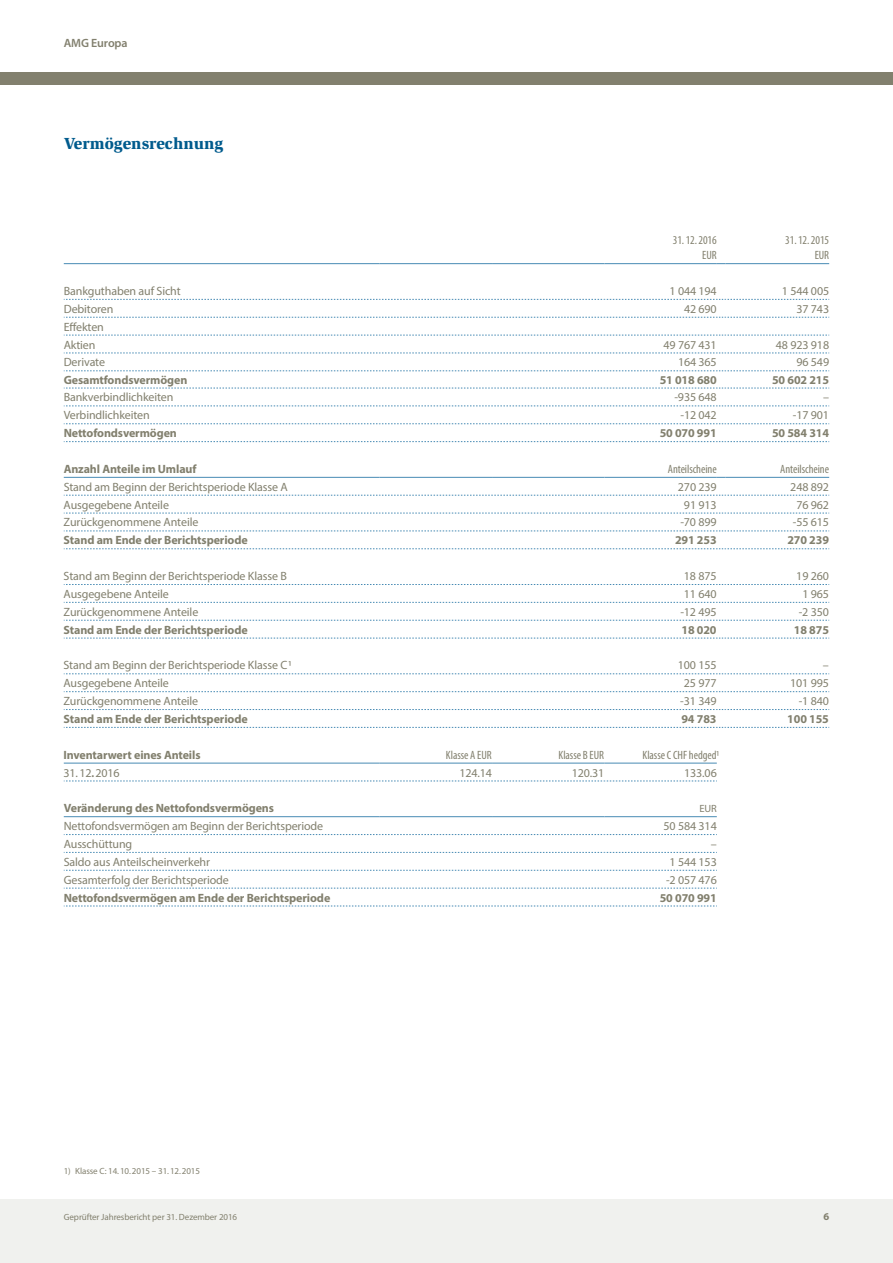
<style>
.page{position:relative;width:893px;height:1263px;background:#fff}
.page>*{position:absolute;margin:0;border:0;box-sizing:border-box;transform-origin:0 0}
.t1{font:900 16.5px "Slimbach";color:#005b8d}
.t2{font:12px/17.9px "Myriad Pro";letter-spacing:-.01em;color:#82806e}
.t3{font:700 12px "Myriad Pro";letter-spacing:-.01em;color:#82806e}
.t4{font:condensed 12px/15px "Myriad Pro";letter-spacing:-.005em;color:#82806e;text-align:right}
.t5{font:600 12px "Myriad Pro";letter-spacing:-.01em;color:#82806e}
.t6{font:10.5px "Myriad Pro";color:#82806e}
.t7{font:700 10.5px "Myriad Pro";color:#82806e}
.t8{font:9px "Myriad Pro";letter-spacing:-.01em;color:#82806e}
.s1{font-weight:700;font-size:10.5px}
</style>
<div class="page">
<div style="left:0;top:1199px;width:893px;height:64px;background:#f0f1ee"></div>
<div style="left:0;top:72px;width:893px;height:13px;background:#82806e"></div>
<svg style="left:64px;top:781px;width:653px;height:1px"></svg>
<svg style="left:64px;top:834px;width:653px;height:1px"></svg>
<svg style="left:64px;top:852px;width:653px;height:1px"></svg>
<svg style="left:64px;top:870px;width:653px;height:1px"></svg>
<svg style="left:64px;top:888px;width:653px;height:1px"></svg>
<svg style="left:64px;top:906px;width:653px;height:1px"></svg>
<hr style="left:64px;top:263px;width:316px;height:1px;background:#488bb4">
<hr style="left:380px;top:263px;width:112px;height:1px;background:#488bb4">
<hr style="left:492px;top:263px;width:112px;height:1px;background:#488bb4">
<hr style="left:604px;top:263px;width:113px;height:1px;background:#488bb4">
<hr style="left:725px;top:263px;width:104px;height:1px;background:#488bb4">
<svg style="left:64px;top:299px;width:765px;height:1px"></svg>
<svg style="left:64px;top:317px;width:765px;height:1px"></svg>
<svg style="left:64px;top:335px;width:765px;height:1px"></svg>
<svg style="left:64px;top:353px;width:765px;height:1px"></svg>
<svg style="left:64px;top:371px;width:765px;height:1px"></svg>
<svg style="left:64px;top:388px;width:765px;height:1px"></svg>
<svg style="left:64px;top:406px;width:765px;height:1px"></svg>
<svg style="left:64px;top:423px;width:765px;height:1px"></svg>
<svg style="left:64px;top:441px;width:765px;height:1px"></svg>
<svg style="left:64px;top:495px;width:765px;height:1px"></svg>
<svg style="left:64px;top:513px;width:765px;height:1px"></svg>
<svg style="left:64px;top:531px;width:765px;height:1px"></svg>
<svg style="left:64px;top:548px;width:765px;height:1px"></svg>
<svg style="left:64px;top:584px;width:765px;height:1px"></svg>
<svg style="left:64px;top:602px;width:765px;height:1px"></svg>
<svg style="left:64px;top:620px;width:765px;height:1px"></svg>
<svg style="left:64px;top:638px;width:765px;height:1px"></svg>
<hr style="left:64px;top:477px;width:316px;height:1px;background:#488bb4">
<hr style="left:380px;top:477px;width:112px;height:1px;background:#488bb4">
<hr style="left:492px;top:477px;width:112px;height:1px;background:#488bb4">
<hr style="left:604px;top:477px;width:113px;height:1px;background:#488bb4">
<hr style="left:725px;top:477px;width:104px;height:1px;background:#488bb4">
<hr style="left:64px;top:763px;width:316px;height:1px;background:#488bb4">
<hr style="left:380px;top:763px;width:112px;height:1px;background:#488bb4">
<hr style="left:492px;top:763px;width:112px;height:1px;background:#488bb4">
<hr style="left:604px;top:763px;width:113px;height:1px;background:#488bb4">
<hr style="left:64px;top:816px;width:316px;height:1px;background:#488bb4">
<hr style="left:380px;top:816px;width:112px;height:1px;background:#488bb4">
<hr style="left:492px;top:816px;width:112px;height:1px;background:#488bb4">
<hr style="left:604px;top:816px;width:113px;height:1px;background:#488bb4">
<svg style="left:64px;top:673px;width:765px;height:1px"></svg>
<svg style="left:64px;top:691px;width:765px;height:1px"></svg>
<svg style="left:64px;top:709px;width:765px;height:1px"></svg>
<svg style="left:64px;top:727px;width:765px;height:1px"></svg>
<p class="t5" style="left:64px;top:36px;width:65px">AMG Europa</p>
<h1 class="t1" style="left:64px;top:133px;width:161px">Vermögensrechnung</h1>
<p class="t4" style="left:673px;top:233px;width:45px">31.12.2016<br>EUR</p>
<p class="t4" style="left:785px;top:233px;width:45px">31.12.2015<br>EUR</p>
<p class="t2" style="left:64px;top:282px;width:118px">Bankguthaben auf Sicht</p>
<p class="t2" style="left:670px;top:282px;width:49px">1 044 194</p>
<p class="t2" style="left:782px;top:282px;width:49px">1 544 005</p>
<p class="t2" style="left:64px;top:300px;width:51px">Debitoren</p>
<p class="t2" style="left:684px;top:300px;width:34px">42 690</p>
<p class="t2" style="left:796px;top:300px;width:34px">37 743</p>
<p class="t2" style="left:64px;top:317px;width:42px">Effekten<br>Aktien</p>
<p class="t2" style="left:663px;top:335px;width:55px">49 767 431</p>
<p class="t2" style="left:776px;top:335px;width:55px">48 923 918</p>
<p class="t2" style="left:64px;top:353px;width:43px">Derivate</p>
<p class="t2" style="left:678px;top:353px;width:40px">164 365</p>
<p class="t2" style="left:796px;top:353px;width:34px">96 549</p>
<p class="t3" style="left:64px;top:372px;width:125px">Gesamtfondsvermögen</p>
<p class="t3" style="left:660px;top:372px;width:59px">51 018 680</p>
<p class="t3" style="left:772px;top:372px;width:59px">50 602 215</p>
<p class="t2" style="left:64px;top:388px;width:111px">Bankverbindlichkeiten</p>
<p class="t2" style="left:674px;top:388px;width:44px">-935 648</p>
<p class="t2" style="left:823px;top:388px;width:7px">–</p>
<p class="t2" style="left:64px;top:406px;width:88px">Verbindlichkeiten</p>
<p class="t2" style="left:680px;top:406px;width:38px">-12 042</p>
<p class="t2" style="left:793px;top:406px;width:38px">-17 901</p>
<p class="t3" style="left:64px;top:425px;width:115px">Nettofondsvermögen</p>
<p class="t3" style="left:660px;top:425px;width:59px">50 070 991</p>
<p class="t3" style="left:772px;top:425px;width:59px">50 584 314</p>
<p class="t3" style="left:64px;top:461px;width:134px">Anzahl Anteile im Umlauf</p>
<p class="t4" style="left:668px;top:461px;width:50px">Anteilscheine</p>
<p class="t4" style="left:780px;top:461px;width:50px">Anteilscheine</p>
<p class="t2" style="left:64px;top:478px;width:226px">Stand am Beginn der Berichtsperiode Klasse A</p>
<p class="t2" style="left:678px;top:478px;width:40px">270 239</p>
<p class="t2" style="left:790px;top:478px;width:40px">248 892</p>
<p class="t2" style="left:64px;top:495px;width:107px">Ausgegebene Anteile</p>
<p class="t2" style="left:684px;top:495px;width:34px">91 913</p>
<p class="t2" style="left:796px;top:495px;width:34px">76 962</p>
<p class="t2" style="left:64px;top:513px;width:136px">Zurückgenommene Anteile</p>
<p class="t2" style="left:680px;top:513px;width:38px">-70 899</p>
<p class="t2" style="left:793px;top:513px;width:38px">-55 615</p>
<p class="t3" style="left:64px;top:532px;width:186px">Stand am Ende der Berichtsperiode</p>
<p class="t3" style="left:675px;top:532px;width:43px">291 253</p>
<p class="t3" style="left:787px;top:532px;width:43px">270 239</p>
<p class="t2" style="left:64px;top:567px;width:225px">Stand am Beginn der Berichtsperiode Klasse B</p>
<p class="t2" style="left:684px;top:567px;width:34px">18 875</p>
<p class="t2" style="left:796px;top:567px;width:34px">19 260</p>
<p class="t2" style="left:64px;top:585px;width:107px">Ausgegebene Anteile</p>
<p class="t2" style="left:684px;top:585px;width:34px">11 640</p>
<p class="t2" style="left:802px;top:585px;width:28px">1 965</p>
<p class="t2" style="left:64px;top:603px;width:136px">Zurückgenommene Anteile</p>
<p class="t2" style="left:680px;top:603px;width:38px">-12 495</p>
<p class="t2" style="left:799px;top:603px;width:32px">-2 350</p>
<p class="t3" style="left:64px;top:622px;width:186px">Stand am Ende der Berichtsperiode</p>
<p class="t3" style="left:681px;top:622px;width:37px">18 020</p>
<p class="t3" style="left:794px;top:622px;width:37px">18 875</p>
<p class="t2" style="left:64px;top:656px;width:229px">Stand am Beginn der Berichtsperiode Klasse C1</p>
<p class="t2" style="left:678px;top:656px;width:40px">100 155</p>
<p class="t2" style="left:823px;top:656px;width:7px">–</p>
<p class="t2" style="left:64px;top:674px;width:107px">Ausgegebene Anteile</p>
<p class="t2" style="left:684px;top:674px;width:34px">25 977</p>
<p class="t2" style="left:790px;top:674px;width:40px">101 995</p>
<p class="t2" style="left:64px;top:692px;width:136px">Zurückgenommene Anteile</p>
<p class="t2" style="left:680px;top:692px;width:38px">-31 349</p>
<p class="t2" style="left:799px;top:692px;width:32px">-1 840</p>
<p class="t3" style="left:64px;top:711px;width:186px">Stand am Ende der Berichtsperiode</p>
<p class="t3" style="left:681px;top:711px;width:37px">94 783</p>
<p class="t3" style="left:787px;top:711px;width:43px">100 155</p>
<p class="t3" style="left:64px;top:747px;width:139px">Inventarwert eines Anteils</p>
<p class="t4" style="left:446px;top:747px;width:47px">Klasse A EUR</p>
<p class="t4" style="left:559px;top:747px;width:47px">Klasse B EUR</p>
<p class="t4" style="left:642px;top:747px;width:78px">Klasse C CHF hedged 1</p>
<p class="t2" style="left:64px;top:763px;width:58px">31.12<span class="s1">.</span>2016</p>
<p class="t2" style="left:459px;top:763px;width:34px">124.14</p>
<p class="t2" style="left:572px;top:763px;width:34px">120.31</p>
<p class="t2" style="left:684px;top:763px;width:34px">133.06</p>
<p class="t3" style="left:64px;top:800px;width:212px">Veränderung des Nettofondsvermögens</p>
<p class="t6" style="left:699px;top:802px;width:19px">EUR</p>
<p class="t2" style="left:64px;top:817px;width:261px">Nettofondsvermögen am Beginn der Berichtsperiode</p>
<p class="t2" style="left:664px;top:817px;width:55px">50 584 314</p>
<p class="t2" style="left:64px;top:835px;width:70px">Ausschüttung</p>
<p class="t2" style="left:711px;top:835px;width:7px">–</p>
<p class="t2" style="left:64px;top:853px;width:148px">Saldo aus Anteilscheinverkehr</p>
<p class="t2" style="left:670px;top:853px;width:49px">1 544 153</p>
<p class="t2" style="left:64px;top:870px;width:167px">Gesamterfolg der Berichtsperiode</p>
<p class="t2" style="left:666px;top:870px;width:52px">-2 057 476</p>
<p class="t3" style="left:64px;top:890px;width:268px">Nettofondsvermögen am Ende der Berichtsperiode</p>
<p class="t3" style="left:660px;top:890px;width:59px">50 070 991</p>
<p class="t8" style="left:64px;top:1165px;width:138px">1) Klasse C: 14.10.2015 – 31.12.2015</p>
<p class="t8" style="left:64px;top:1212px;width:175px">Geprüfter Jahresbericht per 31. Dezember 2016</p>
<p class="t7" style="left:823px;top:1210px;width:7px">6</p>
</div>
